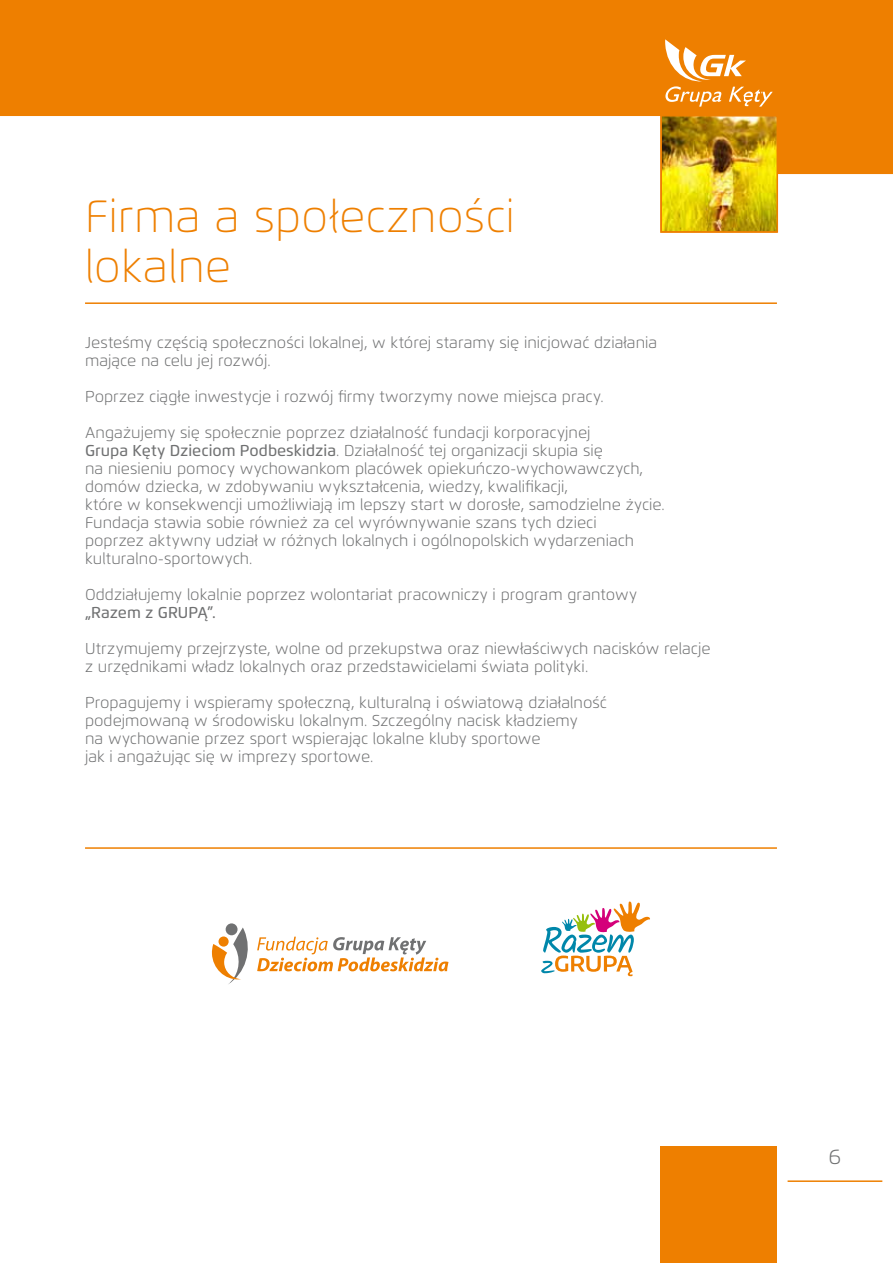
<style>
.page{position:relative;width:893px;height:1263px;background:#fff}
.page>*{position:absolute;margin:0;border:0;box-sizing:border-box;transform-origin:0 0}
.t1{font:100 45px/49.5px "Flexo";letter-spacing:.005em;color:#ee7f00}
.t2{font:300 21px "Flexo";color:#707172}
.t3{font:300 15.75px/18px "Flexo";color:#707172}
.t4{font:500 15.75px "Flexo";letter-spacing:-.005em;color:#707172}
.s1{font-weight:500}
</style>
<div class="page">
<hr style="left:788px;top:1180px;width:94px;height:2px;background:#ee7f00">
<svg style="left:0;top:0;width:893px;height:174px;fill:#ee7f00"></svg>
<div style="left:661px;top:1147px;width:116px;height:116px;background:#ee7f00"></div>
<svg style="left:665px;top:39px;width:108px;height:68px"></svg>
<hr style="left:85px;top:302px;width:692px;height:2px;background:#ee7f00">
<hr style="left:85px;top:847px;width:692px;height:2px;background:#ee7f00">
<svg style="left:541px;top:901px;width:109px;height:75px"></svg>
<svg style="left:226px;top:923px;width:12px;height:12px"></svg>
<svg style="left:212px;top:927px;width:236px;height:57px"></svg>
<img style="left:663px;top:118px;width:112px;height:112px">
<div style="left:660px;top:115px;width:118px;height:118px;border:2px solid #ee7f00"></div>
<h1 class="t1" style="left:85px;top:192px;width:431px">Firma a społeczności lokalne</h1>
<p class="t3" style="left:85px;top:333px;width:574px">Jesteśmy częścią społeczności lokalnej, w której staramy się inicjować działania mające na celu jej rozwój.</p>
<p class="t3" style="left:85px;top:387px;width:520px">Poprzez ciągłe inwestycje i rozwój firmy tworzymy nowe miejsca pracy.</p>
<p class="t3" style="left:85px;top:423px;width:581px">Angażujemy się społecznie poprzez działalność fundacji korporacyjnej<br><span class="s1">Grupa Kęty Dzieciom Podbeskidzia</span>. Działalność tej organizacji skupia się<br>na niesieniu pomocy wychowankom placówek opiekuńczo-wychowawczych, domów dziecka, w zdobywaniu wykształcenia, wiedzy, kwalifikacji,<br>które w konsekwencji umożliwiają im lepszy start w dorosłe, samodzielne życie.<br>Fundacja stawia sobie również za cel wyrównywanie szans tych dzieci<br>poprzez aktywny udział w różnych lokalnych i ogólnopolskich wydarzeniach kulturalno-sportowych.</p>
<p class="t3" style="left:85px;top:585px;width:554px">Oddziałujemy lokalnie poprzez wolontariat pracowniczy i program grantowy</p>
<p class="t4" style="left:85px;top:603px;width:132px">„Razem z GRUPĄ”.</p>
<p class="t3" style="left:85px;top:639px;width:627px">Utrzymujemy przejrzyste, wolne od przekupstwa oraz niewłaściwych nacisków relacje z urzędnikami władz lokalnych oraz przedstawicielami świata polityki.</p>
<p class="t3" style="left:85px;top:693px;width:523px">Propagujemy i wspieramy społeczną, kulturalną i oświatową działalność podejmowaną w środowisku lokalnym. Szczególny nacisk kładziemy<br>na wychowanie przez sport wspierając lokalne kluby sportowe<br>jak i angażując się w imprezy sportowe.</p>
<h2 class="t2" style="left:828px;top:1143px;width:14px">6</h2>
</div>
